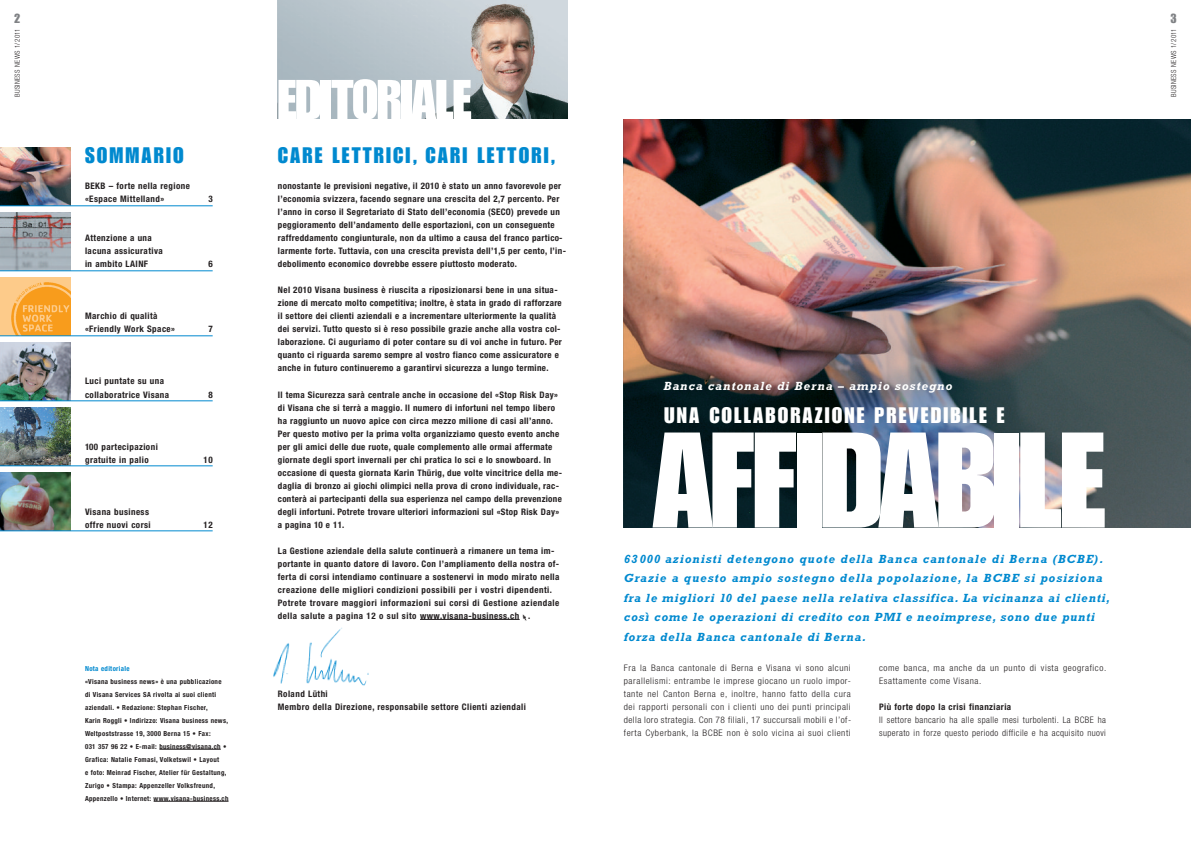
<style>
.page{position:relative;width:1191px;height:842px;background:#fff}
.page>*{position:absolute;margin:0;border:0;box-sizing:border-box;transform-origin:0 0}
.t1{font:133px "Impact";letter-spacing:-.03em;color:#fff}
.t2{font:55px "Impact";letter-spacing:-.03em;color:#fff}
.t3{font:22px "Impact";letter-spacing:.095em;color:#0089cf}
.t4{font:22px "Impact";letter-spacing:.095em;color:#fff}
.t5{font:13px "Impact";color:#808285}
.t6{font:italic 700 12px/19.5px "Rockwell";letter-spacing:.075em;color:#0089cf}
.t7{font:italic 700 12px "Rockwell";letter-spacing:.08em;color:#fff}
.t8{font:700 condensed 9px/13px "Helvetica Neue";letter-spacing:.04em;color:#231f20}
.t9{font:300 condensed 9px/13px "Helvetica Neue";letter-spacing:.05em;color:#231f20;scale:1.05 1}
.t10{font:300 condensed 9px/13px "Helvetica Neue";letter-spacing:.05em;color:#231f20}
.t11{font:700 condensed 7px/13px "Helvetica Neue";letter-spacing:.045em;color:#231f20}
.t12{font:300 condensed 7px "Helvetica Neue";letter-spacing:.05em;color:#231f20}
.t13{font:700 condensed 7px "Helvetica Neue";letter-spacing:.05em;color:#0089cf}
</style>
<div class="page">
<img style="left:273px;top:627px;width:96px;height:59px">
<div style="left:0;top:277px;width:71px;height:59px;background:#fdcb8a"></div>
<img style="left:11px;top:282px;width:60px;height:53px">
<img style="left:278px;top:0;width:289px;height:119px">
<hr style="left:420px;top:619px;width:99px;height:1px;background:#231f20">
<svg style="left:522px;top:614px;width:4px;height:7px"></svg>
<hr style="left:159px;top:749px;width:62px;height:1px;background:#231f20">
<hr style="left:154px;top:801px;width:74px;height:1px;background:#231f20">
<img style="left:624px;top:119px;width:567px;height:408px">
<img style="left:0;top:212px;width:71px;height:58px">
<img style="left:0;top:407px;width:71px;height:58px">
<img style="left:0;top:472px;width:71px;height:58px">
<img style="left:0;top:147px;width:71px;height:58px">
<img style="left:0;top:342px;width:71px;height:58px">
<hr style="left:0;top:205px;width:213px;height:1px;background:#0089cf">
<hr style="left:0;top:270px;width:213px;height:1px;background:#0089cf">
<hr style="left:0;top:335px;width:213px;height:1px;background:#0089cf">
<hr style="left:0;top:400px;width:213px;height:1px;background:#0089cf">
<hr style="left:0;top:465px;width:213px;height:1px;background:#0089cf">
<hr style="left:0;top:530px;width:213px;height:1px;background:#0089cf">
<h3 class="t5" style="left:14px;top:14px;width:8px">2</h3>
<p class="t12" style="left:15px;top:97px;width:70px;rotate:-90deg">BUSINESS NEWS 1/2011</p>
<h3 class="t3" style="left:85px;top:148px;width:100px">SOMMARIO</h3>
<p class="t8" style="left:85px;top:181px;width:106px">BEKB – forte nella regione «Espace Mittelland»</p>
<p class="t8" style="left:85px;top:233px;width:79px">Attenzione a una lacuna assicurativa in ambito LAINF</p>
<p class="t8" style="left:85px;top:311px;width:91px">Marchio di qualità «Friendly Work Space»</p>
<p class="t8" style="left:85px;top:376px;width:86px">Luci puntate su una collaboratrice Visana</p>
<p class="t8" style="left:208px;top:194px;width:6px">3</p>
<p class="t8" style="left:208px;top:259px;width:6px">6</p>
<p class="t8" style="left:208px;top:324px;width:6px">7</p>
<p class="t8" style="left:208px;top:389px;width:6px">8</p>
<p class="t8" style="left:85px;top:441px;width:74px">100 partecipazioni gratuite in palio</p>
<p class="t8" style="left:85px;top:506px;width:67px">Visana business offre nuovi corsi</p>
<p class="t8" style="left:204px;top:454px;width:11px">10</p>
<p class="t8" style="left:204px;top:519px;width:11px">12</p>
<p class="t13" style="left:85px;top:665px;width:46px">Nota editoriale</p>
<p class="t11" style="left:85px;top:675px;width:145px">«Visana business news» è una pubblicazione di Visana Services SA rivolta ai suoi clienti aziendali. • Redazione: Stephan Fischer,<br>Karin Roggli • Indirizzo: Visana business news, Weltpoststrasse 19, 3000 Berna 15 • Fax:<br>031 357 96 22 • E-mail: business@visana.ch • Grafica: Natalie Fomasi, Volketswil • Layout<br>e foto: Meinrad Fischer, Atelier für Gestaltung, Zurigo • Stampa: Appenzeller Volksfreund, Appenzello • Internet: www.visana-business.ch</p>
<h2 class="t2" style="left:277px;top:80px;width:196px">EDITORIALE</h2>
<h3 class="t3" style="left:278px;top:148px;width:279px">CARE LETTRICI, CARI LETTORI,</h3>
<p class="t8" style="left:278px;top:181px;width:290px">nonostante le previsioni negative, il 2010 è stato un anno favorevole per l’economia svizzera, facendo segnare una crescita del 2,7 percento. Per l’anno in corso il Segretariato di Stato dell’economia (SECO) prevede un peggioramento dell’andamento delle esportazioni, con un conseguente raffreddamento congiunturale, non da ultimo a causa del franco partico&shy;larmente forte. Tuttavia, con una crescita prevista dell’1,5 per cento, l’in&shy;debolimento economico dovrebbe essere piuttosto moderato.</p>
<p class="t8" style="left:278px;top:285px;width:285px">Nel 2010 Visana business è riuscita a riposizionarsi bene in una situa&shy;zione di mercato molto competitiva; inoltre, è stata in grado di rafforzare il settore dei clienti aziendali e a incrementare ulteriormente la qualità dei servizi. Tutto questo si è reso possibile grazie anche alla vostra col&shy;laborazione. Ci auguriamo di poter contare su di voi anche in futuro. Per quanto ci riguarda saremo sempre al vostro fianco come assicuratore e anche in futuro continueremo a garantirvi sicurezza a lungo termine.</p>
<p class="t8" style="left:278px;top:389px;width:286px">Il tema Sicurezza sarà centrale anche in occasione del «Stop Risk Day» di Visana che si terrà a maggio. Il numero di infortuni nel tempo libero ha raggiunto un nuovo apice con circa mezzo milione di casi all’anno.<br>Per questo motivo per la prima volta organizziamo questo evento anche per gli amici delle due ruote, quale complemento alle ormai affermate giornate degli sport invernali per chi pratica lo sci e lo snowboard. In occasione di questa giornata Karin Thürig, due volte vincitrice della me&shy;daglia di bronzo ai giochi olimpici nella prova di crono individuale, rac&shy;conterà ai partecipanti della sua esperienza nel campo della prevenzione degli infortuni. Potrete trovare ulteriori informazioni sul «Stop Risk Day» a pagina 10 e 11.</p>
<p class="t8" style="left:278px;top:545px;width:283px">La Gestione aziendale della salute continuerà a rimanere un tema im&shy;portante in quanto datore di lavoro. Con l’ampliamento della nostra of&shy;ferta di corsi intendiamo continuare a sostenervi in modo mirato nella creazione delle migliori condizioni possibili per i vostri dipendenti.<br>Potrete trovare maggiori informazioni sui corsi di Gestione aziendale della salute a pagina 12 o sul sito www.visana-business.ch .</p>
<p class="t8" style="left:278px;top:688px;width:249px">Roland Lüthi<br>Membro della Direzione, responsabile settore Clienti aziendali</p>
<h3 class="t7" style="left:663px;top:382px;width:290px">Banca cantonale di Berna – ampio sostegno</h3>
<h3 class="t4" style="left:664px;top:407px;width:342px">UNA COLLABORAZIONE PREVEDIBILE E</h3>
<h1 class="t1" style="left:652px;top:432px;width:455px">AFFIDABILE</h1>
<p class="t6" style="left:624px;top:550px;width:488px">63000 azionisti detengono quote della Banca cantonale di Berna (BCBE).<br>Grazie a questo ampio sostegno della popolazione, la BCBE si posiziona fra le migliori 10 del paese nella relativa classifica. La vicinanza ai clienti, così come le operazioni di credito con PMI e neoimprese, sono due punti forza della Banca cantonale di Berna.</p>
<p class="t9" style="left:624px;top:662px;width:218px;text-align:justify">Fra la Banca cantonale di Berna e Visana vi sono alcuni parallelismi: entrambe le imprese giocano un ruolo impor&shy;tante nel Canton Berna e, inoltre, hanno fatto della cura dei rapporti personali con i clienti uno dei punti principali della loro strategia. Con 78 filiali, 17 succursali mobili e l’of&shy;ferta Cyberbank, la BCBE non è solo vicina ai suoi clienti</p>
<p class="t9" style="left:879px;top:662px;width:218px">come banca, ma anche da un punto di vista geografico.<br>Esattamente come Visana.</p>
<p class="t8" style="left:879px;top:701px;width:134px">Più forte dopo la crisi finanziaria</p>
<p class="t10" style="left:879px;top:714px;width:228px">Il settore bancario ha alle spalle mesi turbolenti. La BCBE ha superato in forze questo periodo difficile e ha acquisito nuovi</p>
<h3 class="t5" style="left:1170px;top:14px;width:8px">3</h3>
<p class="t12" style="left:1171px;top:97px;width:70px;rotate:-90deg">BUSINESS NEWS 1/2011</p>
</div>
